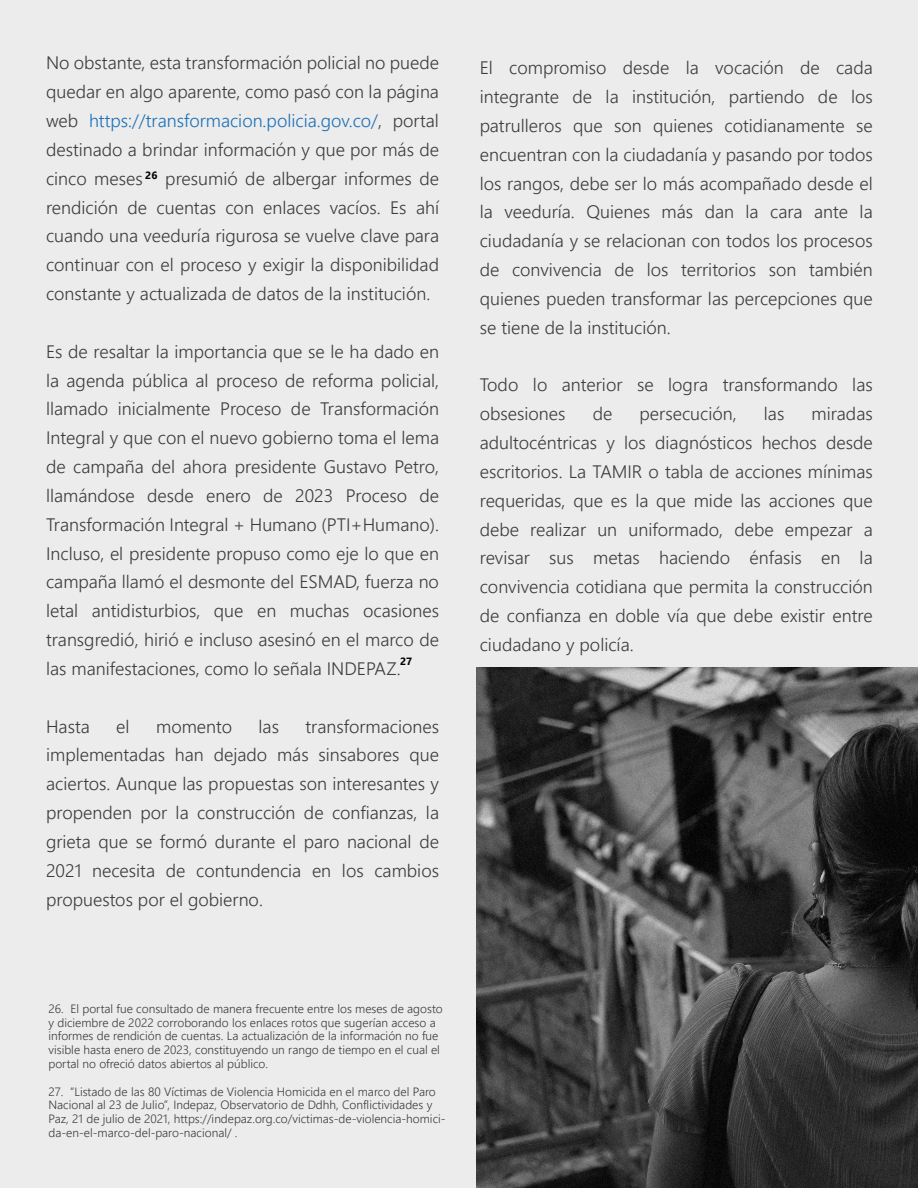
<style>
.page{position:relative;width:918px;height:1188px;background:#ececec}
.page>*{position:absolute;margin:0;border:0;box-sizing:border-box;transform-origin:0 0}
.t1{font:300 18px/28.8px "Leelawadee UI";color:#3c3c3b;text-align:justify}
.t2{font:300 12px/13.8px "Leelawadee UI";color:#3c3c3b}
.t3{font:700 10.5px "Leelawadee UI";color:#000}
.s1{color:#1d70b7}
</style>
<div class="page">
<img style="left:477px;top:668px;width:441px;height:520px">
<p class="t1" style="left:46px;top:48px;width:395px">No obstante, esta transformación policial no puede quedar en algo aparente, como pasó con la página web <span class="s1">https://transformacion.policia.gov.co/</span>, portal destinado a brindar información y que por más de cinco meses presumió de albergar informes de rendición de cuentas con enlaces vacíos. Es ahí cuando una veeduría rigurosa se vuelve clave para continuar con el proceso y exigir la disponibilidad constante y actualizada de datos de la institución.</p>
<p class="t3" style="left:145px;top:167px;width:14px">26</p>
<p class="t1" style="left:46px;top:336px;width:395px">Es de resaltar la importancia que se le ha dado en la agenda pública al proceso de reforma policial, llamado inicialmente Proceso de Transformación Integral y que con el nuevo gobierno toma el lema de campaña del ahora presidente Gustavo Petro, llamándose desde enero de 2023 Proceso de Transformación Integral + Humano (PTI+Humano).<br>Incluso, el presidente propuso como eje lo que en campaña llamó el desmonte del ESMAD, fuerza no letal antidisturbios, que en muchas ocasiones transgredió, hirió e incluso asesinó en el marco de las manifestaciones, como lo señala INDEPAZ.</p>
<p class="t3" style="left:400px;top:654px;width:14px">27</p>
<p class="t1" style="left:46px;top:711px;width:395px;text-indent:259px">transformaciones implementadas han dejado más sinsabores que aciertos. Aunque las propuestas son interesantes y propenden por la construcción de confianzas, la grieta que se formó durante el paro nacional de 2021 necesita de contundencia en los cambios propuestos por el gobierno.</p>
<p class="t1" style="left:46px;top:711px;width:45px">Hasta</p>
<p class="t1" style="left:116px;top:711px;width:15px">el</p>
<p class="t1" style="left:156px;top:711px;width:78px">momento</p>
<p class="t1" style="left:259px;top:711px;width:22px">las</p>
<p class="t1" style="left:480px;top:53px;width:395px">El compromiso desde la vocación de cada integrante de la institución, partiendo de los patrulleros que son quienes cotidianamente se encuentran con la ciudadanía y pasando por todos los rangos, debe ser lo más acompañado desde el la veeduría. Quienes más dan la cara ante la ciudadanía y se relacionan con todos los procesos de convivencia de los territorios son también quienes pueden transformar las percepciones que se tiene de la institución.</p>
<p class="t1" style="left:480px;top:370px;width:394px">Todo lo anterior se logra transformando las obsesiones</p>
<p class="t1" style="left:593px;top:399px;width:21px">de</p>
<p class="t1" style="left:640px;top:399px;width:99px">persecución,</p>
<p class="t1" style="left:764px;top:399px;width:22px">las</p>
<p class="t1" style="left:480px;top:399px;width:395px;text-indent:332px">miradas adultocéntricas y los diagnósticos hechos desde escritorios. La TAMIR o tabla de acciones mínimas requeridas, que es la que mide las acciones que debe realizar un uniformado, debe empezar a revisar sus metas haciendo énfasis en la convivencia cotidiana que permita la construcción de confianza en doble vía que debe existir entre ciudadano y policía.</p>
<p class="t2" style="left:48px;top:1001px;width:396px">26. El portal fue consultado de manera frecuente entre los meses de agosto y diciembre de 2022 corroborando los enlaces rotos que sugerían acceso a informes de rendición de cuentas. La actualización de la información no fue visible hasta enero de 2023, constituyendo un rango de tiempo en el cual el portal no ofreció datos abiertos al público.</p>
<p class="t2" style="left:48px;top:1084px;width:399px">27. “Listado de las 80 Víctimas de Violencia Homicida en el marco del Paro Nacional al 23 de Julio”, Indepaz, Observatorio de Ddhh, Conflictividades y Paz, 21 de julio de 2021, https://indepaz.org.co/victimas-de-violencia-homici&shy;da-en-el-marco-del-paro-nacional/ .</p>
</div>
